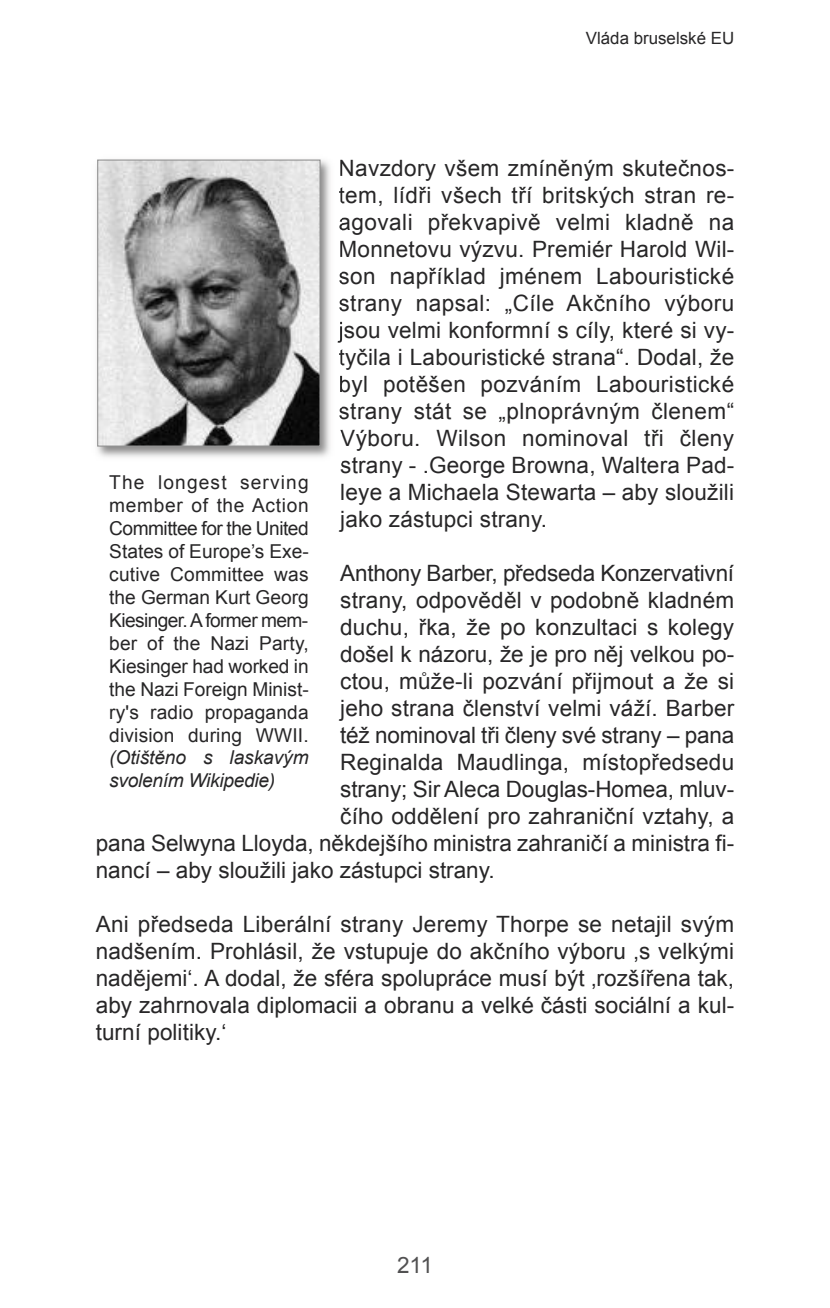
<style>
.page{position:relative;width:830px;height:1308px;background:#fff}
.page>*{position:absolute;margin:0;border:0;box-sizing:border-box;transform-origin:0 0}
.t1{font:22.5px/27px "Arial";letter-spacing:.005em;color:#272627;text-align:justify}
.t2{font:22.5px "Arial";color:#525152}
.t3{font:19.12px/22.9px "Arial";letter-spacing:.01em;color:#272627;text-align:justify}
.t4{font:italic 19.12px/22.9px "Arial";letter-spacing:-.015em;color:#272627}
.t5{font:16.88px "Arial";color:#272627}
</style>
<div class="page">
<img style="left:97px;top:159px;width:244px;height:298px">
<svg style="left:340px;top:160px;width:1px;height:18px"></svg>
<svg style="left:339px;top:187px;width:2px;height:17px"></svg>
<svg style="left:339px;top:216px;width:2px;height:16px"></svg>
<svg style="left:340px;top:241px;width:1px;height:18px"></svg>
<svg style="left:339px;top:272px;width:2px;height:13px"></svg>
<svg style="left:339px;top:297px;width:2px;height:15px"></svg>
<img style="left:337px;top:322px;width:4px;height:21px">
<svg style="left:339px;top:349px;width:2px;height:17px"></svg>
<svg style="left:340px;top:376px;width:1px;height:18px"></svg>
<svg style="left:339px;top:405px;width:2px;height:15px"></svg>
<img style="left:99px;top:161px;width:219px;height:283px">
<div style="left:97px;top:159px;width:223px;height:287px;border:1px solid #939393"></div>
<p class="t5" style="left:585px;top:29px;width:150px">Vláda bruselské EU</p>
<p class="t1" style="left:338px;top:155px;width:397px">Navzdory všem zmíněným skutečnos&shy;tem, lídři všech tří britských stran re&shy;agovali překvapivě velmi kladně na Monnetovu výzvu. Premiér Harold Wil&shy;son například jménem Labouristické strany napsal: „Cíle Akčního výboru jsou velmi konformní s cíly, které si vy&shy;tyčila i Labouristické strana“. Dodal, že byl potěšen pozváním Labouristické strany stát se „plnoprávným členem“ Výboru. Wilson nominoval tři členy strany - .George Browna, Waltera Pad&shy;leye a Michaela Stewarta – aby sloužili jako zástupci strany.</p>
<p class="t1" style="left:340px;top:560px;width:395px">Anthony Barber, předseda Konzervativní</p>
<p class="t1" style="left:340px;top:587px;width:395px">strany, odpověděl v podobně kladném</p>
<p class="t1" style="left:340px;top:614px;width:395px">duchu, řka, že po konzultaci s kolegy</p>
<p class="t1" style="left:340px;top:641px;width:395px">došel k názoru, že je pro něj velkou po-</p>
<p class="t1" style="left:340px;top:668px;width:395px">ctou, může-li pozvání přijmout a že si</p>
<p class="t1" style="left:340px;top:695px;width:395px">jeho strana členství velmi váží. Barber</p>
<p class="t1" style="left:340px;top:722px;width:395px">též nominoval tři členy své strany – pana</p>
<p class="t1" style="left:340px;top:749px;width:395px">Reginalda Maudlinga, místopředsedu</p>
<p class="t1" style="left:340px;top:776px;width:395px">strany; Sir Aleca Douglas-Homea, mluv-</p>
<p class="t1" style="left:340px;top:803px;width:395px">čího oddělení pro zahraniční vztahy, a</p>
<p class="t1" style="left:96px;top:830px;width:639px">pana Selwyna Lloyda, někdejšího ministra zahraničí a ministra fi-</p>
<p class="t1" style="left:96px;top:857px;width:400px">nancí – aby sloužili jako zástupci strany.</p>
<p class="t1" style="left:96px;top:911px;width:639px">Ani předseda Liberální strany Jeremy Thorpe se netajil svým nadšením. Prohlásil, že vstupuje do akčního výboru ‚s velkými nadějemi‘. A dodal, že sféra spolupráce musí být ‚rozšířena tak, aby zahrnovala diplomacii a obranu a velké části sociální a kul&shy;turní politiky.‘</p>
<p class="t3" style="left:109px;top:471px;width:201px">The longest serving member of the Action Committee for the United States of Europe’s Exe&shy;cutive Committee was the German Kurt Georg Kiesinger. A former mem&shy;ber of the Nazi Party, Kiesinger had worked in the Nazi Foreign Minist&shy;ry's radio propaganda division during WWII.</p>
<p class="t4" style="left:109px;top:746px;width:201px">(Otištěno s laskavým svolením Wikipedie)</p>
<p class="t2" style="left:397px;top:1252px;width:37px">211</p>
</div>
